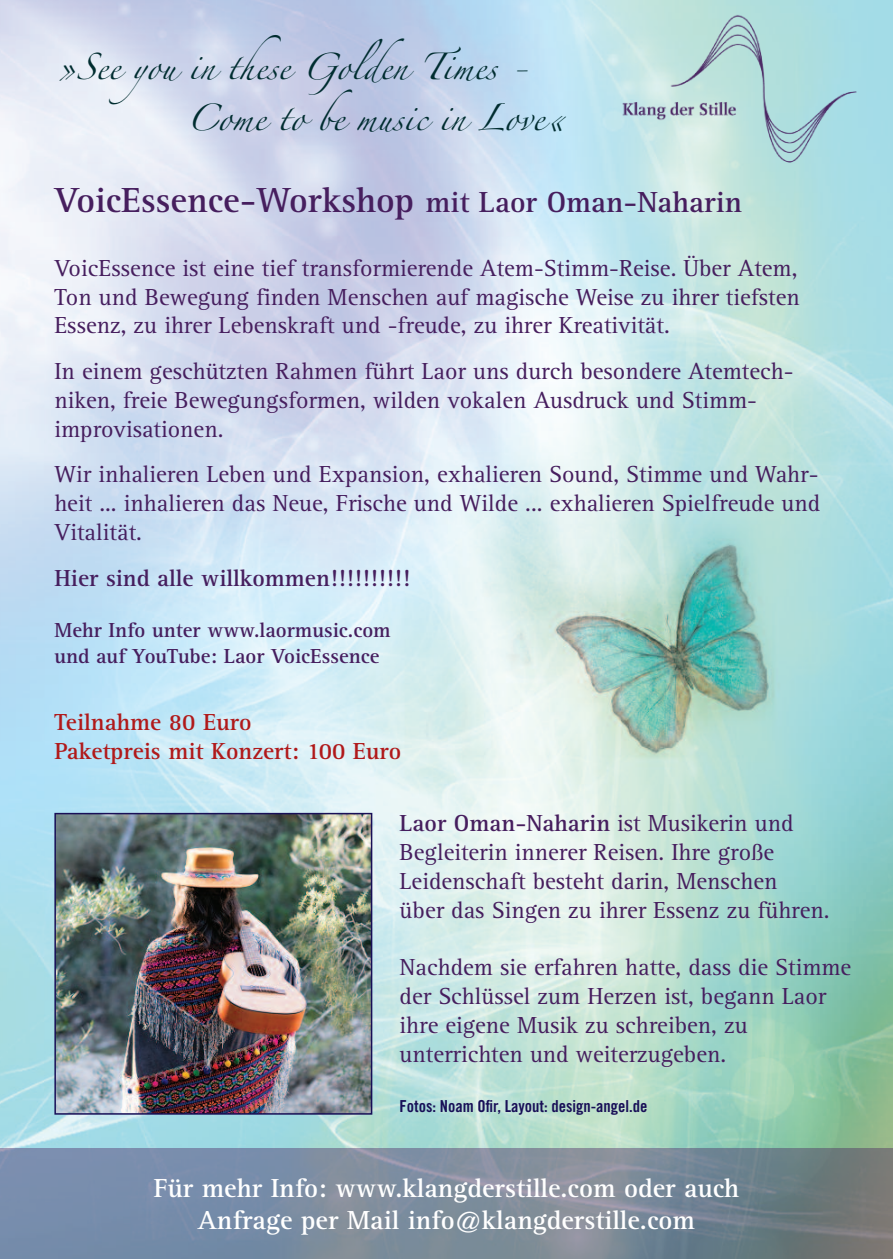
<style>
.page{position:relative;width:893px;height:1259px;background:#fff}
.page>*{position:absolute;margin:0;border:0;box-sizing:border-box;transform-origin:0 0}
.t1{font:700 36px "Rotis Serif";color:#461e5e}
.t2{font:700 27px/32.4px "Rotis Serif";color:#fff;text-align:center}
.t3{font:24px/28.8px "Rotis Serif";color:#461e5e}
.t4{font:24px/51px "Zapfino";color:#002d30}
.t5{font:700 24px/28.8px "Rotis Serif";color:#b0191a}
.t6{font:700 24px "Rotis Serif";color:#461e5e}
.t7{font:700 21px/25.2px "Rotis Serif";color:#461e5e}
.t8{font:16.5px "Trade Gothic LT Std Bd Cn 20";color:#180f57}
.s1{font-size:30px}
.s2{font-weight:700}
</style>
<div class="page">
<img style="left:0;top:0;width:893px;height:1148px">
<img style="left:57px;top:816px;width:312px;height:295px">
<div style="left:54px;top:813px;width:318px;height:301px;border:2px solid #180f57"></div>
<div style="left:0;top:1148px;width:893px;height:111px;background:#461e5e;opacity:.4"></div>
<img style="left:621px;top:5px;width:253px;height:165px">
<p class="t4" style="left:186px;top:45px;width:380px;text-indent:-132px">»See you in these Golden Times -<br>Come to be music in Love«</p>
<h1 class="t1" style="left:54px;top:188px;width:689px">VoicEssence-Workshop <span class="s1">mit Laor Oman-Naharin</span></h1>
<p class="t3" style="left:54px;top:256px;width:747px;text-align:justify">VoicEssence ist eine tief transformierende Atem-Stimm-Reise. Über Atem, Ton und Bewegung finden Menschen auf magische Weise zu ihrer tiefsten Essenz, zu ihrer Lebenskraft und -freude, zu ihrer Kreativität.</p>
<p class="t3" style="left:54px;top:359px;width:741px">In einem geschützten Rahmen führt Laor uns durch besondere Atemtech&shy;niken, freie Bewegungsformen, wilden vokalen Ausdruck und Stimm&shy;improvisationen.</p>
<p class="t3" style="left:54px;top:462px;width:767px;text-align:justify">Wir inhalieren Leben und Expansion, exhalieren Sound, Stimme und Wahr&shy;heit ... inhalieren das Neue, Frische und Wilde ... exhalieren Spielfreude und Vitalität.</p>
<p class="t6" style="left:54px;top:569px;width:357px">Hier sind alle willkommen!!!!!!!!!!</p>
<p class="t7" style="left:54px;top:620px;width:338px">Mehr Info unter www.laormusic.com und auf YouTube: Laor VoicEssence</p>
<p class="t5" style="left:54px;top:710px;width:349px">Teilnahme 80 Euro<br>Paketpreis mit Konzert: 100 Euro</p>
<p class="t3" style="left:400px;top:811px;width:431px"><span class="s2">Laor Oman-Naharin</span> ist Musikerin und Begleiterin innerer Reisen. Ihre große Leidenschaft besteht darin, Menschen<br>über das Singen zu ihrer Essenz zu führen.</p>
<p class="t3" style="left:400px;top:955px;width:453px">Nachdem sie erfahren hatte, dass die Stimme der Schlüssel zum Herzen ist, begann Laor ihre eigene Musik zu schreiben, zu unterrichten und weiterzugeben.</p>
<p class="t8" style="left:400px;top:1099px;width:249px">Fotos: Noam Ofir, Layout: design-angel.de</p>
<p class="t2" style="left:154px;top:1174px;width:587px">Für mehr Info: www.klangderstille.com oder auch<br>Anfrage per Mail info@klangderstille.com</p>
</div>
